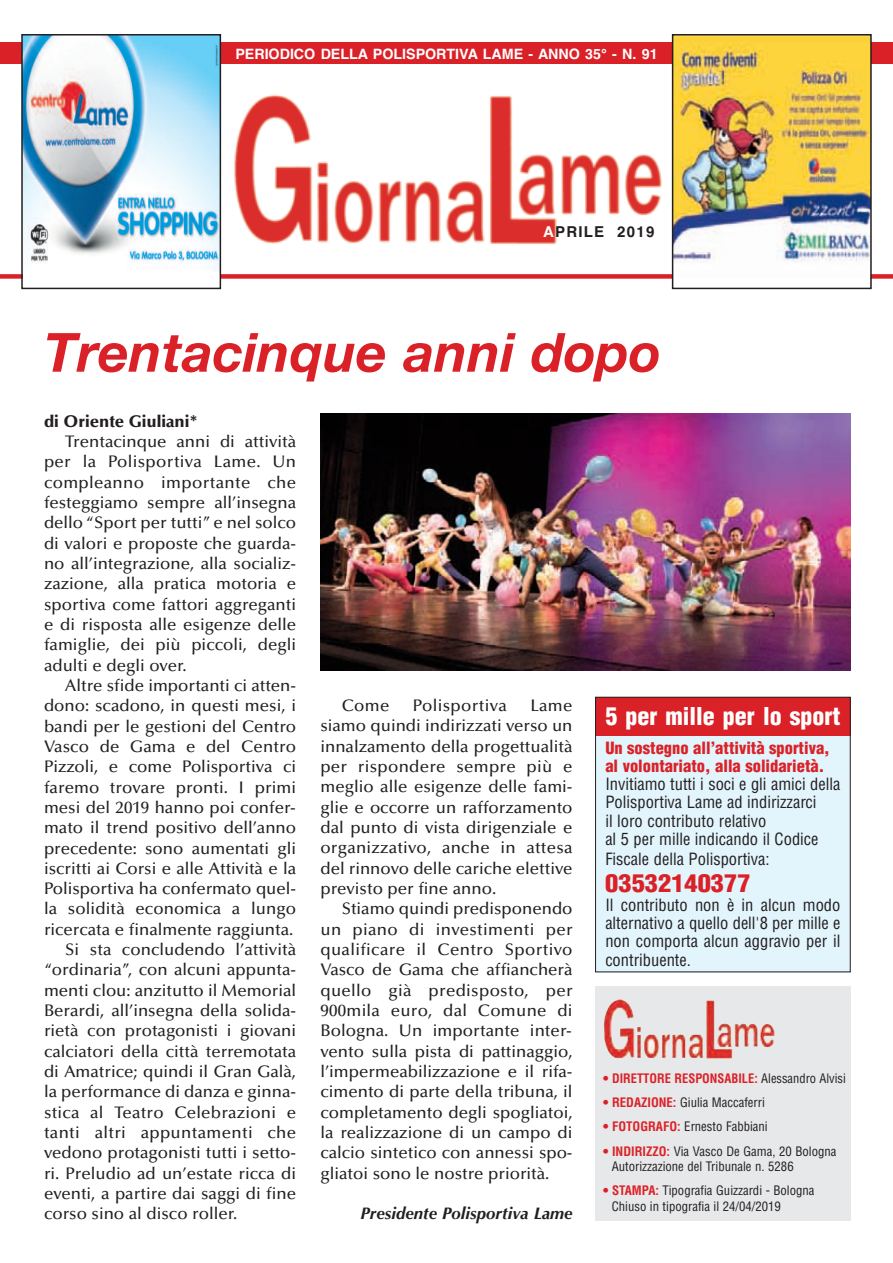
<style>
.page{position:relative;width:893px;height:1263px;background:#fff}
.page>*{position:absolute;margin:0;border:0;box-sizing:border-box;transform-origin:0 0}
.t1{font:italic 700 54px "Helvetica Neue";color:#db2128}
.t2{font:900 condensed 24px "Helvetica";color:#fff}
.t3{font:900 condensed 24px "Helvetica";color:#db2128;scale:1.1 1}
.t4{font:500 16.8px/20.2px "Optima";color:#231f20;text-align:justify}
.t5{font:500 16.8px "Optima";letter-spacing:.02em;color:#231f20}
.t6{font:italic 700 16.8px "Optima";color:#231f20}
.t7{font:900 16.8px "Optima";color:#231f20}
.t8{font:condensed 16.5px/18.3px "Helvetica";color:#231f20}
.t9{font:900 condensed 16.5px/18.3px "Helvetica";color:#db2128}
.t10{font:700 15px "Helvetica";letter-spacing:.085em;color:#231f20}
.t11{font:700 14.25px "Helvetica";color:#fff}
.t12{font:condensed 12.75px/15.3px "Helvetica";color:#231f20}
.t13{font:700 condensed 12.75px "Helvetica";color:#db2128}
.s1{color:#fff}
.s2{font-weight:400;color:#231f20}
.s3{font-weight:700;color:#db2128}
</style>
<div class="page">
<div style="left:0;top:43px;width:893px;height:21px;background:#db2128"></div>
<div style="left:0;top:274px;width:893px;height:5px;background:#db2128"></div>
<img style="left:234px;top:94px;width:428px;height:150px">
<div style="left:23px;top:36px;width:197px;height:252px;background:#fff"></div>
<img style="left:24px;top:37px;width:194px;height:235px">
<div style="left:21px;top:34px;width:200px;height:255px;border:2px solid #231f20"></div>
<div style="left:673px;top:36px;width:197px;height:252px;background:#fff"></div>
<img style="left:675px;top:37px;width:194px;height:225px">
<div style="left:672px;top:34px;width:200px;height:255px;border:2px solid #231f20"></div>
<img style="left:321px;top:414px;width:529px;height:257px">
<div style="left:595px;top:735px;width:255px;height:237px;background:#e2f4fc"></div>
<div style="left:595px;top:697px;width:255px;height:38px;background:#db2128"></div>
<div style="left:595px;top:986px;width:255px;height:234px;background:#e7e8e9"></div>
<img style="left:604px;top:999px;width:170px;height:59px">
<div style="left:595px;top:697px;width:255px;height:275px;border:1px solid #231f20"></div>
<p class="t11" style="left:235px;top:46px;width:424px">PERIODICO DELLA POLISPORTIVA LAME - ANNO 35° - N. 91</p>
<p class="t10" style="left:543px;top:223px;width:113px"><span class="s1">A</span>PRILE 2019</p>
<h1 class="t1" style="left:44px;top:333px;width:618px">Trentacinque anni dopo</h1>
<p class="t7" style="left:44px;top:414px;width:155px">di Oriente Giuliani*</p>
<p class="t4" style="left:44px;top:433px;width:254px;text-indent:21px">Trentacinque anni di attività per la Polisportiva Lame. Un compleanno importante che festeggiamo sempre all’insegna dello “Sport per tutti” e nel solco di valori e proposte che guarda&shy;no all’integrazione, alla socializ&shy;zazione, alla pratica motoria e sportiva come fattori aggreganti e di risposta alle esigenze delle famiglie, dei più piccoli, degli adulti e degli over.</p>
<p class="t4" style="left:65px;top:677px;width:232px">Altre sfide importanti ci atten-</p>
<p class="t4" style="left:44px;top:697px;width:254px">dono: scadono, in questi mesi, i</p>
<p class="t4" style="left:44px;top:717px;width:254px">bandi per le gestioni del Centro</p>
<p class="t4" style="left:44px;top:738px;width:254px">Vasco de Gama e del Centro</p>
<p class="t4" style="left:44px;top:758px;width:254px">Pizzoli, e come Polisportiva ci</p>
<p class="t4" style="left:44px;top:778px;width:254px">faremo trovare pronti. I primi</p>
<p class="t4" style="left:44px;top:799px;width:253px">mesi del 2019 hanno poi confer-</p>
<p class="t4" style="left:44px;top:819px;width:254px">mato il trend positivo dell’anno</p>
<p class="t4" style="left:44px;top:839px;width:254px">precedente: sono aumentati gli</p>
<p class="t4" style="left:44px;top:860px;width:254px">iscritti ai Corsi e alle Attività e la</p>
<p class="t4" style="left:44px;top:880px;width:254px">Polisportiva ha confermato quel-</p>
<p class="t4" style="left:44px;top:900px;width:254px">la solidità economica a lungo</p>
<p class="t4" style="left:44px;top:921px;width:251px">ricercata e finalmente raggiunta.</p>
<p class="t4" style="left:65px;top:941px;width:232px">Si sta concludendo l’attività</p>
<p class="t4" style="left:44px;top:961px;width:254px">“ordinaria”, con alcuni appunta-</p>
<p class="t4" style="left:44px;top:982px;width:254px">menti clou: anzitutto il Memorial</p>
<p class="t4" style="left:44px;top:1002px;width:254px">Berardi, all’insegna della solida-</p>
<p class="t4" style="left:44px;top:1022px;width:254px">rietà con protagonisti i giovani</p>
<p class="t4" style="left:44px;top:1043px;width:254px">calciatori della città terremotata</p>
<p class="t4" style="left:44px;top:1063px;width:254px">di Amatrice; quindi il Gran Galà,</p>
<p class="t4" style="left:44px;top:1083px;width:254px">la performance di danza e ginna-</p>
<p class="t4" style="left:44px;top:1104px;width:254px">stica al Teatro Celebrazioni e</p>
<p class="t5" style="left:44px;top:1126px;width:254px">tanti altri appuntamenti che</p>
<p class="t4" style="left:44px;top:1144px;width:254px">vedono protagonisti tutti i setto-</p>
<p class="t4" style="left:44px;top:1165px;width:254px">ri. Preludio ad un’estate ricca di</p>
<p class="t4" style="left:44px;top:1185px;width:254px">eventi, a partire dai saggi di fine</p>
<p class="t4" style="left:44px;top:1205px;width:195px">corso sino al disco roller.</p>
<p class="t4" style="left:342px;top:697px;width:49px">Come</p>
<p class="t5" style="left:413px;top:699px;width:95px">Polisportiva</p>
<p class="t4" style="left:320px;top:697px;width:254px;text-indent:210px">Lame siamo quindi indirizzati verso un innalzamento della progettualità per rispondere sempre più e meglio alle esigenze delle fami&shy;glie e occorre un rafforzamento dal punto di vista dirigenziale e organizzativo, anche in attesa del rinnovo delle cariche elettive previsto per fine anno.</p>
<p class="t4" style="left:320px;top:900px;width:254px;text-indent:21px">Stiamo quindi predisponendo un piano di investimenti per qualificare il Centro Sportivo Vasco de Gama che affiancherà quello già predisposto, per 900mila euro, dal Comune di Bologna. Un importante inter&shy;vento sulla pista di pattinaggio, l’impermeabilizzazione e il rifa&shy;cimento di parte della tribuna, il completamento degli spogliatoi, la realizzazione di un campo di calcio sintetico con annessi spo&shy;gliatoi sono le nostre priorità.</p>
<p class="t6" style="left:361px;top:1207px;width:213px">Presidente Polisportiva Lame</p>
<h2 class="t2" style="left:605px;top:703px;width:237px">5 per mille per lo sport</h2>
<p class="t9" style="left:605px;top:739px;width:226px">Un sostegno all’attività sportiva, al volontariato, alla solidarietà.</p>
<p class="t8" style="left:605px;top:775px;width:237px">Invitiamo tutti i soci e gli amici della Polisportiva Lame ad indirizzarci<br>il loro contributo relativo<br>al 5 per mille indicando il Codice</p>
<p class="t8" style="left:605px;top:850px;width:166px">Fiscale della Polisportiva:</p>
<h2 class="t3" style="left:605px;top:870px;width:133px">03532140377</h2>
<p class="t8" style="left:605px;top:896px;width:237px;text-align:justify">Il contributo non è in alcun modo alternativo a quello dell'8 per mille e non comporta alcun aggravio per il contribuente.</p>
<p class="t13" style="left:603px;top:1071px;width:244px">• DIRETTORE RESPONSABILE: <span class="s2">Alessandro Alvisi</span></p>
<p class="t12" style="left:603px;top:1095px;width:163px"><span class="s3">• REDAZIONE:</span> Giulia Maccaferri</p>
<p class="t12" style="left:603px;top:1119px;width:166px"><span class="s3">• FOTOGRAFO:</span> Ernesto Fabbiani</p>
<p class="t12" style="left:612px;top:1144px;width:226px;text-indent:-9px"><span class="s3">• INDIRIZZO:</span> Via Vasco De Gama, 20 Bologna<br>Autorizzazione del Tribunale n. 5286</p>
<p class="t12" style="left:612px;top:1183px;width:204px;text-indent:-9px"><span class="s3">• STAMPA:</span> Tipografia Guizzardi - Bologna<br>Chiuso in tipografia il 24/04/2019</p>
</div>
